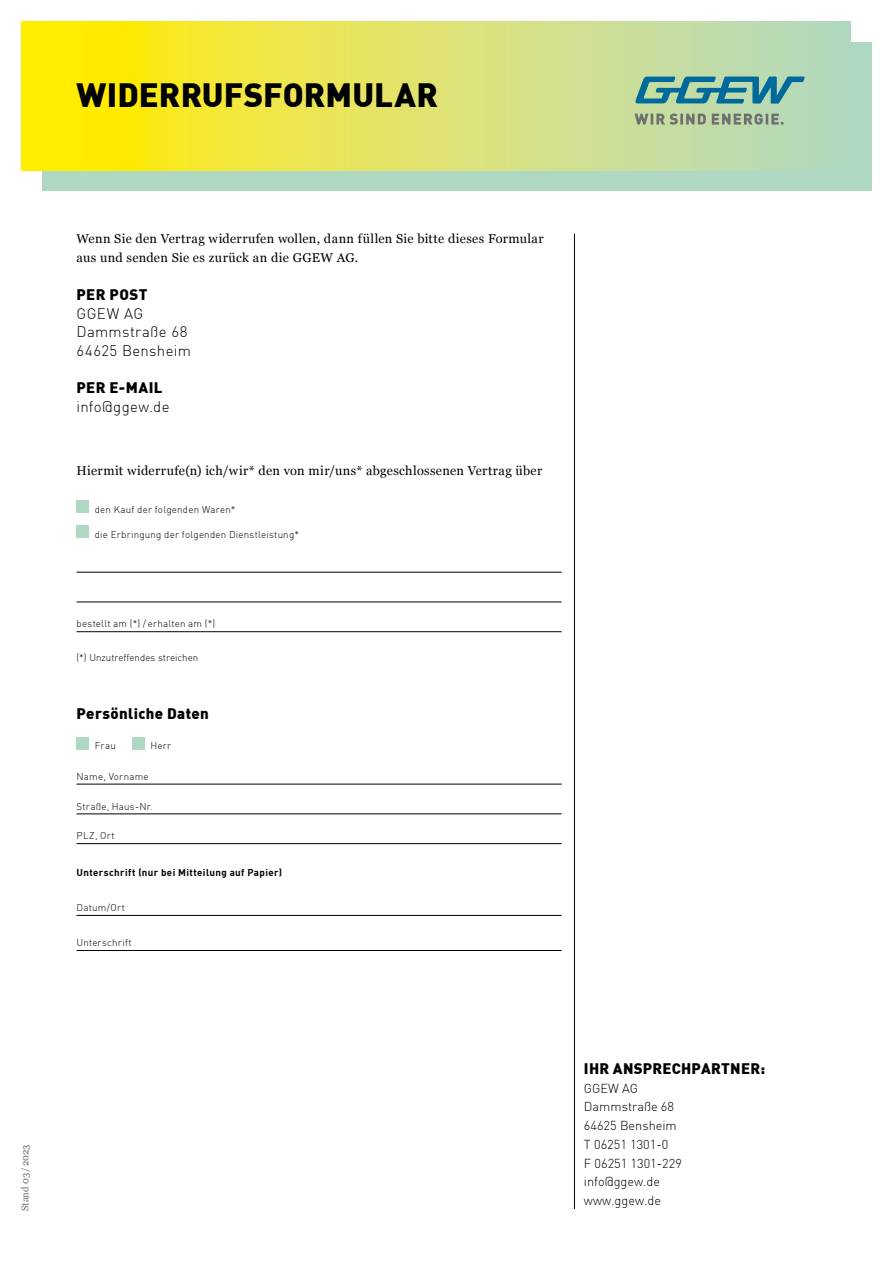
<style>
.page{position:relative;width:893px;height:1263px;background:#fff}
.page>*{position:absolute;margin:0;border:0;box-sizing:border-box;transform-origin:0 0}
._01_HEADLINE_ROADSHO{font:900 33px "DIN";color:#000}
._03_Titel_Gruppe_GGE{font:300 15px "DIN";letter-spacing:.02em;color:#000}
._01_Copy_G{font:900 15px "DIN";letter-spacing:.015em;color:#000}
._03_Titel_Gruppe_GGE-2{font:900 15px "DIN";letter-spacing:.025em;color:#000}
._03_Titel_Gruppe_GGE-3{font:12.75px/18.8px "Georgia";letter-spacing:.025em;color:#000}
._01_Copy_G-2{font:300 12.75px "DIN";color:#000}
.t1{font:300 9.75px "DIN";letter-spacing:.025em;color:#000}
.t2{font:700 9.75px "DIN";letter-spacing:.04em;color:#000}
.t3{font:300 9.75px "DIN";color:#000}
._01_Copy_G-3{font:9.75px "Georgia";color:#6f6f6e}
</style>
<div class="page">
<div style="left:42px;top:43px;width:830px;height:148px;background:#aed8c1"></div>
<svg style="left:21px;top:21px;width:829px;height:149px;background:#dee364"></svg>
<svg style="left:635px;top:77px;width:170px;height:27px;background:#5ea1a3"></svg>
<svg style="left:635px;top:113px;width:149px;height:12px;background:#9aa88d"></svg>
<hr style="left:77px;top:631px;width:485px;height:1px;background:#000">
<hr style="left:77px;top:572px;width:485px;height:1px;background:#000">
<hr style="left:77px;top:602px;width:485px;height:1px;background:#000">
<div style="left:77px;top:500px;width:12px;height:13px;background:#aed8c1"></div>
<div style="left:77px;top:525px;width:12px;height:13px;background:#aed8c1"></div>
<hr style="left:77px;top:784px;width:485px;height:1px;background:#000">
<hr style="left:77px;top:814px;width:485px;height:1px;background:#000">
<hr style="left:77px;top:915px;width:485px;height:1px;background:#000">
<hr style="left:77px;top:950px;width:485px;height:1px;background:#000">
<hr style="left:77px;top:843px;width:485px;height:1px;background:#000">
<div style="left:77px;top:737px;width:12px;height:13px;background:#aed8c1"></div>
<div style="left:132px;top:737px;width:13px;height:13px;background:#aed8c1"></div>
<hr style="left:574px;top:234px;width:1px;height:975px;background:#000">
<p class="_01_HEADLINE_ROADSHO" style="left:77px;top:73px;width:363px">WIDERRUFSFORMULAR</p>
<p class="_03_Titel_Gruppe_GGE-3" style="left:77px;top:229px;width:469px">Wenn Sie den Vertrag widerrufen wollen, dann füllen Sie bitte dieses Formular aus und senden Sie es zurück an die GGEW AG.</p>
<p class="_03_Titel_Gruppe_GGE-2" style="left:77px;top:284px;width:73px">PER POST</p>
<p class="_03_Titel_Gruppe_GGE" style="left:77px;top:304px;width:68px">GGEW AG</p>
<p class="_03_Titel_Gruppe_GGE" style="left:77px;top:323px;width:112px">Dammstraße 68</p>
<p class="_03_Titel_Gruppe_GGE" style="left:77px;top:341px;width:116px">64625 Bensheim</p>
<p class="_03_Titel_Gruppe_GGE-2" style="left:77px;top:377px;width:88px">PER E-MAIL</p>
<p class="_03_Titel_Gruppe_GGE" style="left:77px;top:397px;width:95px">info@ggew.de</p>
<p class="_03_Titel_Gruppe_GGE-3" style="left:77px;top:461px;width:467px">Hiermit widerrufe(n) ich/wir* den von mir/uns* abgeschlossenen Vertrag über</p>
<p class="t1" style="left:95px;top:503px;width:142px">den Kauf der folgenden Waren*</p>
<p class="t1" style="left:95px;top:529px;width:206px">die Erbringung der folgenden Dienstleistung*</p>
<p class="t1" style="left:77px;top:618px;width:140px">bestellt am (*) / erhalten am (*)</p>
<p class="t3" style="left:77px;top:652px;width:123px">(*) Unzutreffendes streichen</p>
<p class="_01_Copy_G" style="left:77px;top:703px;width:134px">Persönliche Daten</p>
<p class="t1" style="left:95px;top:739px;width:23px">Frau</p>
<p class="t1" style="left:150px;top:739px;width:22px">Herr</p>
<p class="t1" style="left:77px;top:770px;width:74px">Name, Vorname</p>
<p class="t1" style="left:77px;top:800px;width:78px">Straße, Haus-Nr.</p>
<p class="t1" style="left:77px;top:830px;width:40px">PLZ, Ort</p>
<p class="t2" style="left:77px;top:866px;width:207px">Unterschrift (nur bei Mitteilung auf Papier)</p>
<p class="t1" style="left:77px;top:902px;width:50px">Datum/Ort</p>
<p class="t1" style="left:77px;top:937px;width:57px">Unterschrift</p>
<p class="_01_Copy_G-3" style="left:18px;top:1211px;width:68px;rotate:-90deg">Stand 03/2023</p>
<p class="_01_Copy_G" style="left:584px;top:1058px;width:183px">IHR ANSPRECHPARTNER:</p>
<p class="_01_Copy_G-2" style="left:584px;top:1080px;width:56px">GGEW AG</p>
<p class="_01_Copy_G-2" style="left:584px;top:1099px;width:92px">Dammstraße 68</p>
<p class="_01_Copy_G-2" style="left:584px;top:1118px;width:94px">64625 Bensheim</p>
<p class="_01_Copy_G-2" style="left:584px;top:1136px;width:86px">T 06251 1301-0</p>
<p class="_01_Copy_G-2" style="left:584px;top:1155px;width:99px">F 06251 1301-229</p>
<p class="_01_Copy_G-2" style="left:584px;top:1174px;width:78px">info@ggew.de</p>
<p class="_01_Copy_G-2" style="left:584px;top:1193px;width:79px">www.ggew.de</p>
</div>
